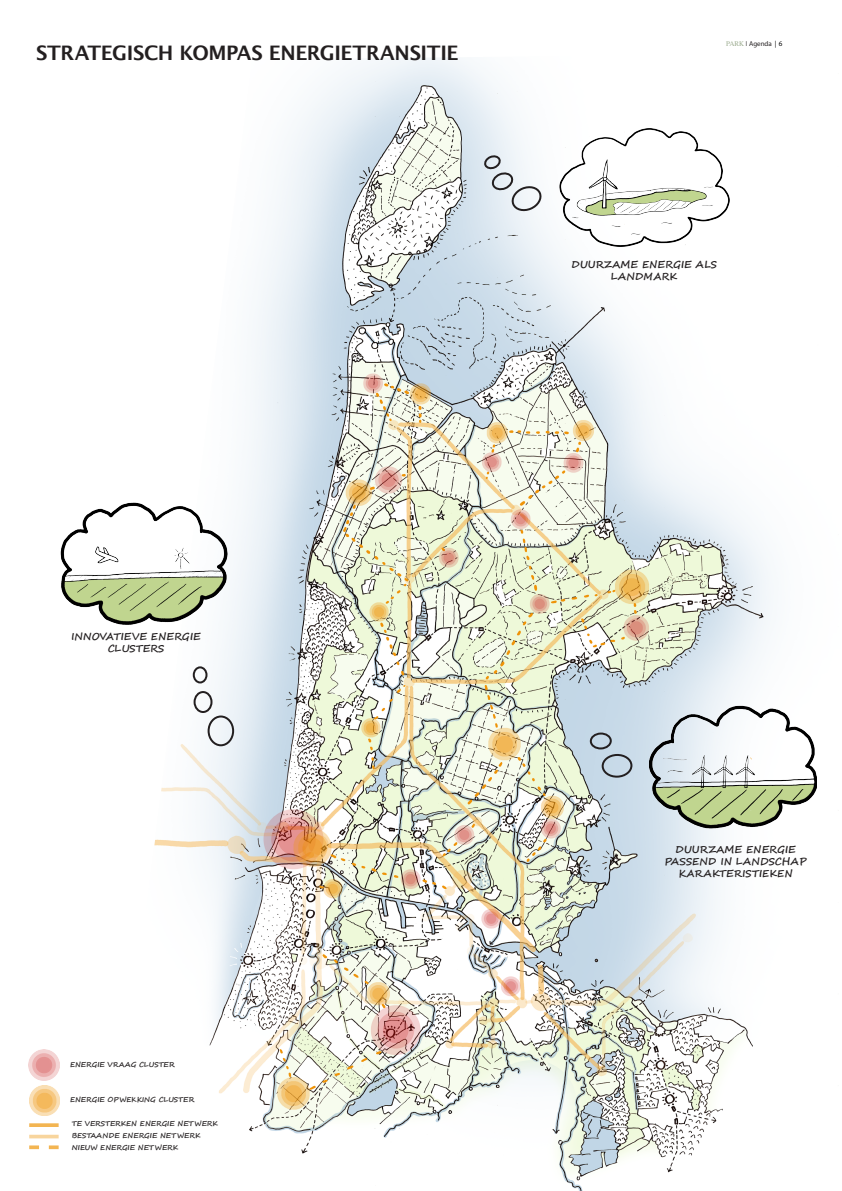
<style>
.page{position:relative;width:842px;height:1191px;background:#fff}
.page>*{position:absolute;margin:0;border:0;box-sizing:border-box;transform-origin:0 0}
.Kop_thema_s{font:600 20px "Lucida Sans";letter-spacing:-.02em;color:#231f20}
.t1{font:700 10px/12px "Segoe Script";color:#231f20;text-align:center}
.t2{font:700 7px "Segoe Script";color:#231f20}
.t3{font:7px "Myriad Pro";color:#231f20}
.s1{font-family:"Times";color:#9aaa8d}
.s2{font-family:"Times"}
.s3{color:#000001}
</style>
<div class="page">
<img style="left:154px;top:58px;width:663px;height:1133px">
<div style="left:208px;top:715px;width:26px;height:31px;border:2px solid #231f20;border-radius:50%"></div>
<div style="left:194px;top:691px;width:18px;height:22px;border:2px solid #231f20;border-radius:50%"></div>
<div style="left:193px;top:666px;width:14px;height:17px;border:2px solid #231f20;border-radius:50%"></div>
<img style="left:60px;top:493px;width:179px;height:139px">
<img style="left:642px;top:697px;width:174px;height:139px">
<img style="left:553px;top:128px;width:182px;height:123px">
<div style="left:601px;top:753px;width:32px;height:25px;border:2px solid #231f20;border-radius:50%"></div>
<div style="left:590px;top:732px;width:22px;height:17px;border:2px solid #231f20;border-radius:50%"></div>
<svg style="left:484px;top:154px;width:58px;height:58px"></svg>
<img style="left:28px;top:1049px;width:32px;height:31px">
<img style="left:29px;top:1085px;width:31px;height:31px">
<svg style="left:29px;top:1123px;width:30px;height:4px"></svg>
<svg style="left:29px;top:1134px;width:30px;height:4px"></svg>
<svg style="left:29px;top:1145px;width:30px;height:4px"></svg>
<p class="Kop_thema_s" style="left:36px;top:41px;width:424px">STRATEGISCH KOMPAS ENERGIETRANSITIE</p>
<p class="t3" style="left:726px;top:40px;width:58px"><span class="s1">PARK</span> <span class="s2">|</span> Agenda <span class="s3">| 6</span></p>
<p class="t1" style="left:571px;top:258px;width:147px">DUURZAME ENERGIE ALS<br>LANDMARK</p>
<p class="t1" style="left:72px;top:630px;width:131px">INNOVATIEVE ENERGIE</p>
<p class="t1" style="left:108px;top:642px;width:58px">CLUSTERS</p>
<p class="t2" style="left:70px;top:1059px;width:106px">ENERGIE VRAAG CLUSTER</p>
<p class="t2" style="left:70px;top:1093px;width:126px">ENERGIE OPWEKKING CLUSTER</p>
<p class="t2" style="left:72px;top:1130px;width:130px">BESTAANDE ENERGIE NETWERK</p>
<p class="t2" style="left:72px;top:1141px;width:108px">NIEUW ENERGIE NETWERK</p>
<p class="t2" style="left:72px;top:1118px;width:147px">TE VERSTERKEN ENERGIE NETWERK</p>
<p class="t1" style="left:676px;top:844px;width:122px">DUURZAME ENERGIE</p>
<p class="t1" style="left:664px;top:856px;width:144px">PASSEND IN LANDSCHAP</p>
<p class="t1" style="left:678px;top:868px;width:116px">KARAKTERISTIEKEN</p>
</div>
